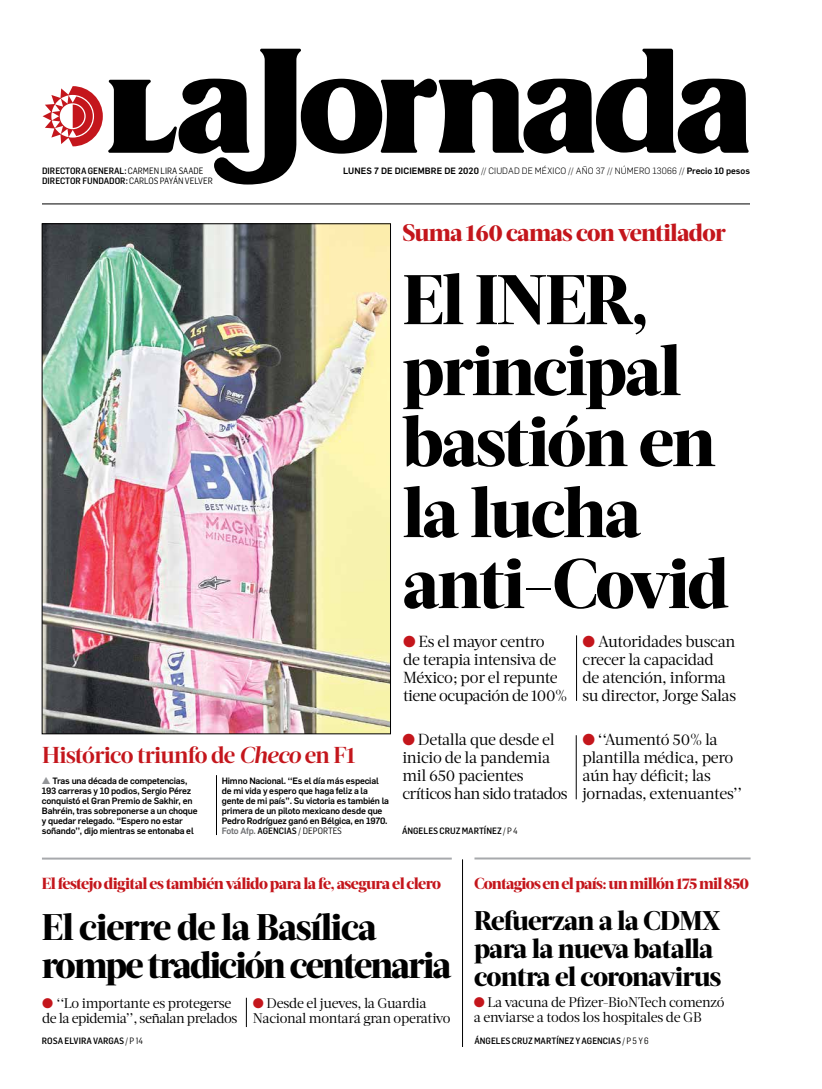
<style>
.page{position:relative;width:822px;height:1089px;background:#fff}
.page>*{position:absolute;margin:0;border:0;box-sizing:border-box;transform-origin:0 0}
.t1{font:800 70px/71px "Acta Headline";letter-spacing:-.03em;color:#000}
.t2{font:800 37px/38px "Acta Headline";letter-spacing:-.05em;color:#000}
.t3{font:800 27px/28px "Acta Headline";letter-spacing:-.03em;color:#000}
.t4{font:800 24px "Acta Headline";letter-spacing:-.03em;color:#c4161c}
.t5{font:700 23px "Acta Headline";letter-spacing:-.03em;color:#c4161c}
.t6{font:16px/18px "Acta Deck";letter-spacing:-.025em;color:#000}
.t7{font:800 16px "Acta Headline";letter-spacing:-.04em;color:#c4161c}
.t8{font:14px/15px "Acta Deck";letter-spacing:-.025em;color:#000}
.t9{font:500 9px/10px "Flama";letter-spacing:-.02em;color:#000}
.t10{font:500 9px "Flama Semicond";color:#000}
.t11{font:300 9px "Flama";letter-spacing:.015em;color:#000}
.t12{font:9px "Flama Semicond";color:#000}
.s1{font-weight:400}
.s2{font-weight:500}
.s3{font-style:italic}
.s4{color:#939598}
.s5{font-family:"Flama";font-weight:500;color:#6d6e71}
.s6{color:#c4161c}
</style>
<div class="page">
<svg style="left:43px;top:49px;width:706px;height:136px"></svg>
<hr style="left:42px;top:204px;width:708px;height:1px;background:#000">
<img style="left:44px;top:226px;width:345px;height:506px">
<hr style="left:216px;top:775px;width:1px;height:60px;background:#000">
<hr style="left:576px;top:635px;width:1px;height:66px;background:#000">
<hr style="left:576px;top:735px;width:1px;height:64px;background:#000">
<hr style="left:462px;top:859px;width:1px;height:188px;background:#000">
<hr style="left:42px;top:858px;width:410px;height:2px;background:#a7a9ac">
<svg style="left:246px;top:998px;width:1px;height:29px"></svg>
<hr style="left:474px;top:857px;width:277px;height:2px;background:#a7a9ac">
<p class="t10" style="left:42px;top:165px;width:163px">DIRECTORA GENERAL: <span class="s1">CARMEN LIRA SAADE</span></p>
<p class="t11" style="left:343px;top:164px;width:408px"><span class="s2">lunes 7 de diciembre de 2020</span> // CIUDAD DE MÉXICO // AÑO 37 // NÚM ERO 13066 // <span class="s2">Precio 10 pesos</span></p>
<p class="t10" style="left:42px;top:175px;width:172px">DIRECTOR FUNDADOR: <span class="s1">CARLOS PAYÁN VELVER</span></p>
<h3 class="t4" style="left:402px;top:218px;width:325px">Suma 160 camas con ventilador</h3>
<h1 class="t1" style="left:402px;top:265px;width:328px">El INER, principal bastión en la lucha anti-Covid</h1>
<h3 class="t5" style="left:42px;top:742px;width:315px">Histórico triunfo de <span class="s3">Checo</span> en F1</h3>
<p class="t9" style="left:42px;top:775px;width:157px"><span class="s4">▲</span> Tras una década de competencias, 193 carreras y 10 podios, Sergio Pérez conquistó el Gran Premio de Sakhir, en Bahréin, tras sobreponerse a un choque y quedar relegado. ‘‘Espero no estar soñando’’, dijo mientras se entonaba el</p>
<p class="t9" style="left:222px;top:775px;width:169px">Himno Nacional. ‘‘Es el día más especial de mi vida y espero que haga feliz a la gente de mi país’’. Su victoria es también la primera de un piloto mexicano desde que Pedro Rodríguez ganó en Bélgica, en 1970.</p>
<p class="t12" style="left:222px;top:825px;width:121px"><span class="s5">Foto Afp.</span> <span class="s2">AGENCIAS</span> / DEPORTES</p>
<h3 class="t6" style="left:403px;top:632px;width:166px"><span class="s6">●</span> Es el mayor centro<br>de terapia intensiva de<br>México; por el repunte tiene ocupación de 100%</h3>
<h3 class="t6" style="left:583px;top:632px;width:155px"><span class="s6">●</span> Autoridades buscan crecer la capacidad<br>de atención, informa su director, Jorge Salas</h3>
<h3 class="t6" style="left:402px;top:731px;width:167px"><span class="s6">●</span> Detalla que desde el inicio de la pandemia mil 650 pacientes críticos han sido tratados</h3>
<h3 class="t6" style="left:582px;top:731px;width:161px"><span class="s6">●</span> ‘‘Aumentó 50% la plantilla médica, pero aún hay déficit; las jornadas, extenuantes’’</h3>
<p class="t10" style="left:402px;top:825px;width:117px">ÁNGELES CRUZ MARTÍNEZ <span class="s1">/ P 4</span></p>
<h3 class="t7" style="left:42px;top:873px;width:401px">El festejo digital es también válido para la fe, asegura el clero</h3>
<h2 class="t2" style="left:42px;top:908px;width:411px">El cierre de la Basílica rompe tradición centenaria</h2>
<h3 class="t8" style="left:42px;top:995px;width:197px"><span class="s6">●</span> ‘‘Lo importante es protegerse de la epidemia’’, señalan prelados</h3>
<h3 class="t8" style="left:253px;top:995px;width:199px"><span class="s6">●</span> Desde el jueves, la Guardia<br>Nacional montará gran operativo</h3>
<p class="t10" style="left:42px;top:1035px;width:103px">ROSA ELVIRA VARGAS <span class="s1">/ P 14</span></p>
<h3 class="t7" style="left:474px;top:874px;width:277px">Contagios en el país: un millón 175 mil 850</h3>
<h3 class="t3" style="left:474px;top:907px;width:249px">Refuerzan a la CDMX para la nueva batalla contra el coronavirus</h3>
<h3 class="t8" style="left:474px;top:995px;width:252px"><span class="s6">●</span> La vacuna de Pfizer-BioNTech comenzó a enviarse a todos los hospitales de GB</h3>
<p class="t10" style="left:474px;top:1035px;width:176px">ÁNGELES CRUZ MARTÍNEZ Y AGENCIAS <span class="s1">/ P 5 Y 6</span></p>
</div>
